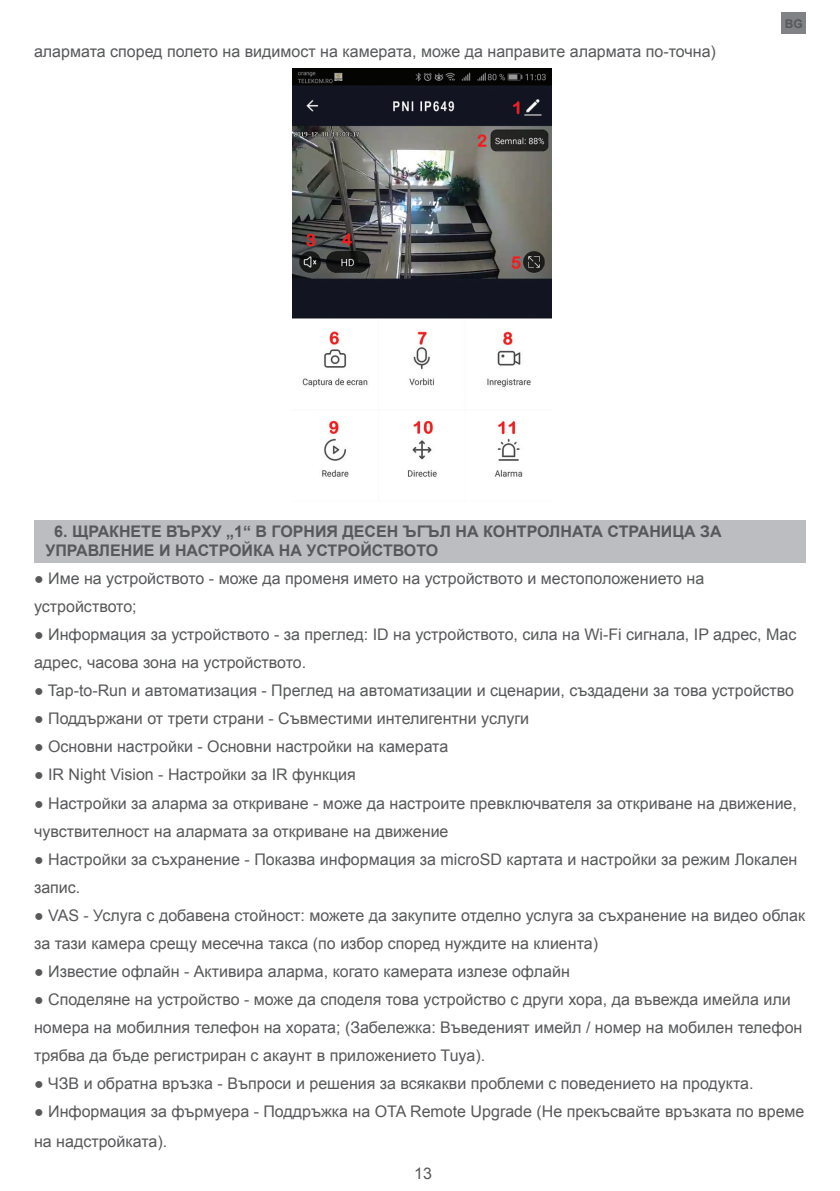
<style>
.page{position:relative;width:840px;height:1191px;background:#fff}
.page>*{position:absolute;margin:0;border:0;box-sizing:border-box;transform-origin:0 0}
.t1{font:16px/28px "Arial";color:#57585a}
.UPPERCASE_TITLE{font:700 16px/19.2px "Arial";color:#57585a}
.t2{font:700 12px "Arial";color:#57585a}
</style>
<div class="page">
<div style="left:781px;top:12px;width:24px;height:22px;background:#808285"></div>
<div style="left:34px;top:520px;width:771px;height:42px;background:#bcbdc0"></div>
<img style="left:292px;top:69px;width:259px;height:408px">
<p class="t1" style="left:34px;top:38px;width:683px">алармата според полето на видимост на камерата, може да направите алармата по-точна)</p>
<p class="t2" style="left:784px;top:15px;width:19px">BG</p>
<p class="UPPERCASE_TITLE" style="left:45px;top:522px;width:677px;text-indent:9px">6. ЩРАКНЕТЕ ВЪРХУ „1“ В ГОРНИЯ ДЕСЕН ЪГЪЛ НА КОНТРОЛНАТА СТРАНИЦА ЗА<br>УПРАВЛЕНИЕ И НАСТРОЙКА НА УСТРОЙСТВОТО</p>
<p class="t1" style="left:34px;top:565px;width:671px">● Име на устройството - може да променя името на устройството и местоположението на устройството;</p>
<p class="t1" style="left:34px;top:621px;width:763px">● Информация за устройството - за преглед: ID на устройството, сила на Wi-Fi сигнала, IP адрес, Mac адрес, часова зона на устройството.</p>
<p class="t1" style="left:34px;top:677px;width:761px">● Tap-to-Run и автоматизация - Преглед на автоматизации и сценарии, създадени за това устройство</p>
<p class="t1" style="left:34px;top:705px;width:496px">● Поддържани от трети страни - Съвместими интелигентни услуги</p>
<p class="t1" style="left:34px;top:733px;width:415px">● Основни настройки - Основни настройки на камерата</p>
<p class="t1" style="left:34px;top:761px;width:323px">● IR Night Vision - Настройки за IR функция</p>
<p class="t1" style="left:34px;top:789px;width:764px">● Настройки за аларма за откриване - може да настроите превключвателя за откриване на движение, чувствителност на алармата за откриване на движение</p>
<p class="t1" style="left:34px;top:845px;width:764px">● Настройки за съхранение - Показва информация за microSD картата и настройки за режим Локален запис.</p>
<p class="t1" style="left:34px;top:901px;width:772px">● VAS - Услуга с добавена стойност: можете да закупите отделно услуга за съхранение на видео облак за тази камера срещу месечна такса (по избор според нуждите на клиента)</p>
<p class="t1" style="left:34px;top:957px;width:537px">● Известие офлайн - Активира аларма, когато камерата излезе офлайн</p>
<p class="t1" style="left:34px;top:985px;width:769px">● Споделяне на устройство - може да споделя това устройство с други хора, да въвежда имейла или номера на мобилния телефон на хората; (Забележка: Въведеният имейл / номер на мобилен телефон трябва да бъде регистриран с акаунт в приложението Tuya).</p>
<p class="t1" style="left:34px;top:1069px;width:720px">● ЧЗВ и обратна връзка - Въпроси и решения за всякакви проблеми с поведението на продукта.</p>
<p class="t1" style="left:34px;top:1096px;width:771px;line-height:30px">● Информация за фърмуера - Поддръжка на OTA Remote Upgrade (Не прекъсвайте връзката по време на надстройката).</p>
<p class="t1" style="left:414px;top:1159px;width:19px">13</p>
</div>
